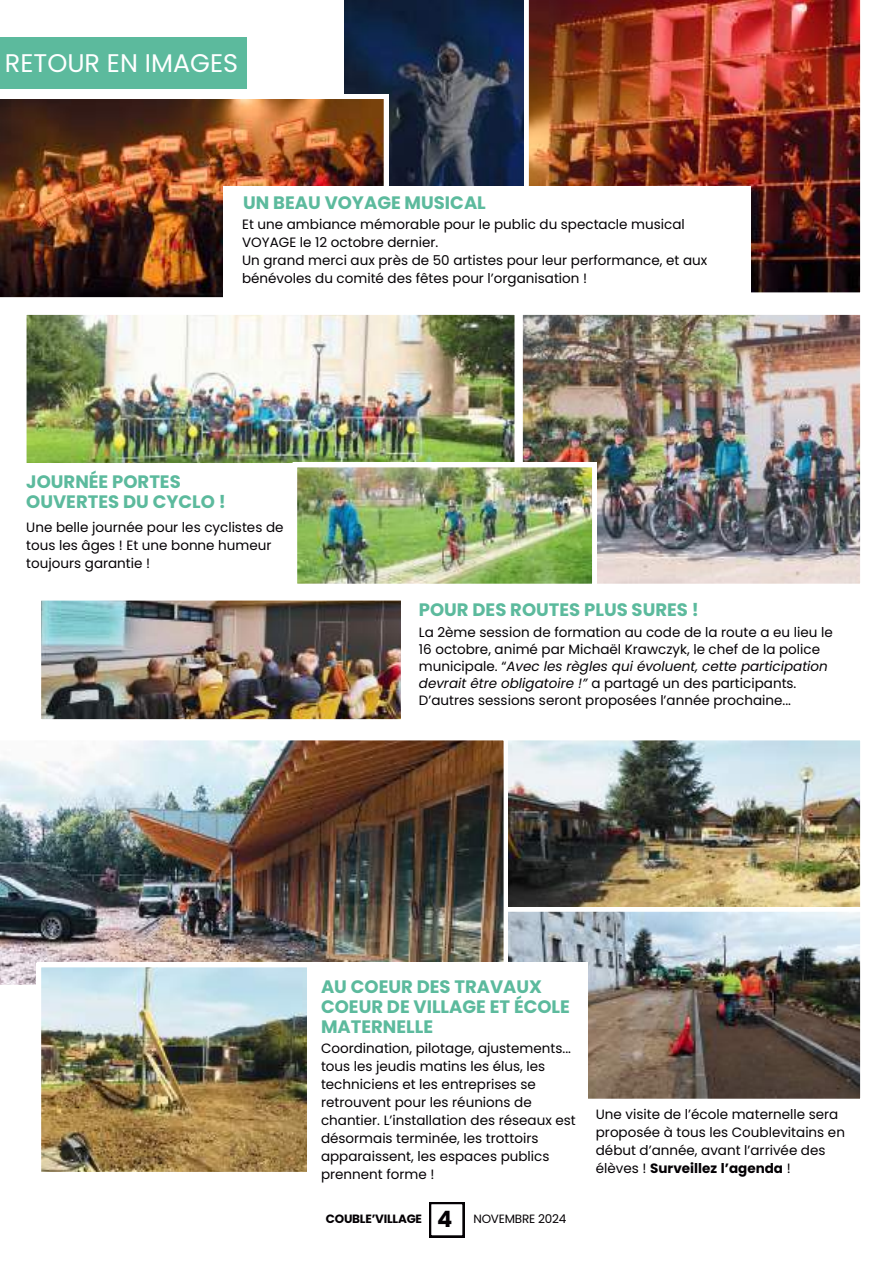
<style>
.page{position:relative;width:894px;height:1264px;background:#fff}
.page>*{position:absolute;margin:0;border:0;box-sizing:border-box;transform-origin:0 0}
.t1{font:25.5px "Poppins";color:#feffff}
.t2{font:700 18px/20.2px "Poppins";color:#5cba9d}
.t3{font:13.5px/18px "Poppins";color:#040104}
.t4{font:700 12px "Poppins";letter-spacing:-.02em;color:#040104}
.t5{font:12px "Poppins";letter-spacing:-.02em;color:#040104}
.s1{font-style:italic}
.s2{font-size:22.5px}
.s3{font-weight:700}
</style>
<div class="page">
<img style="left:344px;top:0;width:180px;height:186px">
<img style="left:528px;top:0;width:333px;height:293px">
<img style="left:26px;top:314px;width:489px;height:149px">
<img style="left:0;top:94px;width:388px;height:204px">
<div style="left:0;top:37px;width:247px;height:52px;background:#5cba9d"></div>
<div style="left:223px;top:186px;width:528px;height:115px;background:#fff"></div>
<svg style="left:429px;top:1202px;width:35px;height:35px"></svg>
<img style="left:522px;top:314px;width:339px;height:270px">
<img style="left:297px;top:463px;width:299px;height:121px">
<img style="left:41px;top:600px;width:360px;height:120px">
<img style="left:508px;top:740px;width:353px;height:167px">
<img style="left:508px;top:911px;width:353px;height:188px">
<img style="left:0;top:740px;width:504px;height:245px">
<img style="left:37px;top:962px;width:270px;height:210px">
<div style="left:307px;top:962px;width:280px;height:212px;background:#fff"></div>
<h1 class="t1" style="left:5px;top:49px;width:234px">RETOUR EN IMAGES</h1>
<h2 class="t2" style="left:243px;top:193px;width:244px">UN BEAU VOYAGE MUSICAL</h2>
<p class="t3" style="left:242px;top:216px;width:466px">Et une ambiance mémorable pour le public du spectacle musical VOYAGE le 12 octobre dernier.<br>Un grand merci aux près de 50 artistes pour leur performance, et aux bénévoles du comité des fêtes pour l’organisation !</p>
<h2 class="t2" style="left:26px;top:471px;width:201px">JOURNÉE PORTES<br>OUVERTES DU CYCLO !</h2>
<p class="t3" style="left:26px;top:518px;width:258px">Une belle journée pour les cyclistes de tous les âges ! Et une bonne humeur toujours garantie !</p>
<h2 class="t2" style="left:419px;top:599px;width:281px">POUR DES ROUTES PLUS SURES !</h2>
<p class="t3" style="left:419px;top:624px;width:415px;line-height:16.8px">La 2ème session de formation au code de la route a eu lieu le 16 octobre, animé par Michaël Krawczyk, le chef de la police municipale. “<span class="s1">Avec les règles qui évoluent, cette participation devrait être obligatoire !”</span> a partagé un des participants.<br>D’autres sessions seront proposées l’année prochaine...</p>
<h2 class="t2" style="left:321px;top:976px;width:250px">AU COEUR DES TRAVAUX<br>COEUR DE VILLAGE ET ÉCOLE<br>MATERNELLE</h2>
<p class="t3" style="left:321px;top:1038px;width:256px">Coordination, pilotage, ajustements... tous les jeudis matins les élus, les techniciens et les entreprises se retrouvent pour les réunions de chantier. L’installation des réseaux est désormais terminée, les trottoirs apparaissent, les espaces publics prennent forme !</p>
<p class="t4" style="left:326px;top:1212px;width:128px">COUBLE’VILLAGE <span class="s2">4</span></p>
<p class="t5" style="left:473px;top:1212px;width:94px">NOVEMBRE 2024</p>
<p class="t3" style="left:595px;top:1105px;width:250px">Une visite de l’école maternelle sera proposée à tous les Coublevitains en début d’année, avant l’arrivée des élèves ! <span class="s3">Surveillez l’agenda</span> !</p>
</div>
